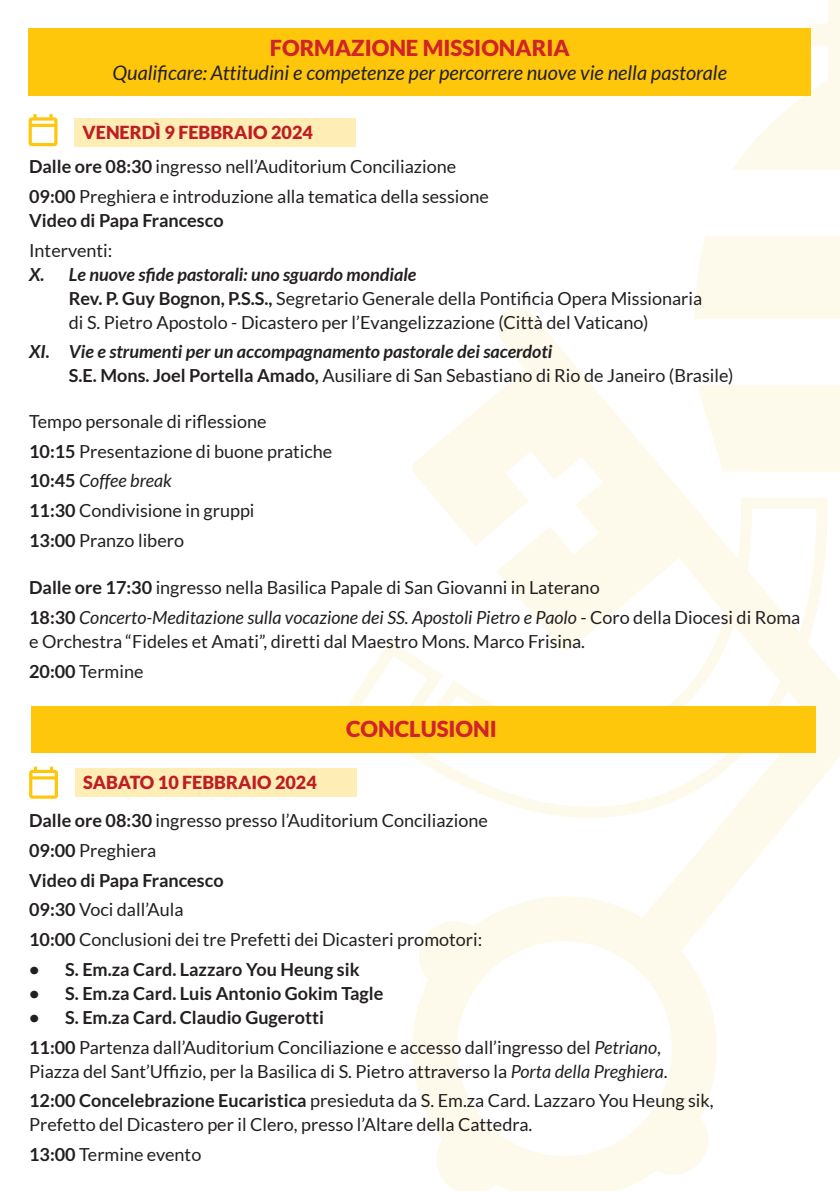
<style>
.page{position:relative;width:840px;height:1191px;background:#fff}
.page>*{position:absolute;margin:0;border:0;box-sizing:border-box;transform-origin:0 0}
.t1{font:900 22px "Lato";color:#d1232a}
.t2{font:italic 20px "Lato";color:#231f20}
.t3{font:18px/29.6px "Lato";color:#231f20}
.t4{font:italic 700 18px/24px "Lato";color:#231f20}
.t5{font:700 18px "Lato";color:#231f20}
.t6{font:900 18px "Lato";color:#be1e23}
.s1{font-weight:700}
.s2{font-weight:700;font-style:italic}
.s3{font-style:normal}
.s4{font-weight:400;font-style:normal}
.s5{font-style:italic}
.s6{font-weight:900;color:#be1e23}
</style>
<div class="page">
<div style="left:695px;top:236px;width:144px;height:72px;background:#fefaeb"></div>
<svg style="left:733px;top:0;width:106px;height:170px"></svg>
<svg style="left:408px;top:308px;width:431px;height:883px"></svg>
<svg style="left:347px;top:640px;width:96px;height:66px"></svg>
<div style="left:28px;top:28px;width:782px;height:68px;background:#fec70c"></div>
<div style="left:75px;top:118px;width:280px;height:29px;background:#feeeb6"></div>
<svg style="left:29px;top:114px;width:28px;height:32px"></svg>
<div style="left:31px;top:706px;width:784px;height:47px;background:#fec70c"></div>
<div style="left:75px;top:768px;width:281px;height:28px;background:#feeeb6"></div>
<svg style="left:29px;top:766px;width:29px;height:32px"></svg>
<p class="t1" style="left:269px;top:35px;width:301px">FORMAZIONE MISSIONARIA</p>
<p class="t2" style="left:113px;top:62px;width:615px">Qualificare: Attitudini e competenze per percorrere nuove vie nella pastorale</p>
<p class="t6" style="left:82px;top:122px;width:232px">VENERDÌ 9 FEBBRAIO 2024</p>
<p class="t3" style="left:29px;top:152px;width:461px"><span class="s1">Dalle ore 08:30</span> ingresso nell’Auditorium Conciliazione<br><span class="s1">09:00</span> Preghiera e introduzione alla tematica della sessione</p>
<p class="t5" style="left:29px;top:210px;width:196px">Video di Papa Francesco</p>
<p class="t3" style="left:29px;top:235px;width:85px">Interventi:</p>
<p class="t3" style="left:69px;top:262px;width:634px;line-height:24px;text-indent:-40px"><span class="s2">X. Le nuove sfide pastorali: uno sguardo mondiale<br></span><span class="s1">Rev. P. Guy Bognon, P.S.S.,</span> Segretario Generale della Pontificia Opera Missionaria di S. Pietro Apostolo - Dicastero per l’Evangelizzazione (Città del Vaticano)</p>
<p class="t4" style="left:69px;top:340px;width:666px;text-indent:-40px">XI. Vie e strumenti per un accompagnamento pastorale dei sacerdoti<br><span class="s3">S.E. Mons. Joel Portella Amado,</span> <span class="s4">Ausiliare di San Sebastiano di Rio de Janeiro (Brasile)</span></p>
<p class="t3" style="left:29px;top:407px;width:304px">Tempo personale di riflessione<br><span class="s1">10:15</span> Presentazione di buone pratiche<br><span class="s1">10:45</span> <span class="s5">Coffee break<br></span><span class="s1">11:30</span> Condivisione in gruppi<br><span class="s1">13:00</span> Pranzo libero</p>
<p class="t3" style="left:29px;top:573px;width:772px"><span class="s1">Dalle ore 17:30</span> ingresso nella Basilica Papale di San Giovanni in Laterano<br><span class="s1">18:30</span> <span class="s5">Concerto-Meditazione sulla vocazione dei SS. Apostoli Pietro e Paolo</span> - Coro della Diocesi di Roma</p>
<p class="t3" style="left:29px;top:626px;width:557px">e Orchestra “Fideles et Amati”, diretti dal Maestro Mons. Marco Frisina.<br><span class="s1">20:00</span> Termine</p>
<p class="t1" style="left:346px;top:715px;width:152px">CONCLUSIONI</p>
<p class="t3" style="left:29px;top:763px;width:460px;line-height:38.4px;text-indent:54px"><span class="s6">SABATO 10 FEBBRAIO 2024<br></span><span class="s1">Dalle ore 08:30</span> ingresso presso l’Auditorium Conciliazione</p>
<p class="t3" style="left:29px;top:835px;width:454px"><span class="s1">09:00</span> Preghiera<br><span class="s1">Video di Papa Francesco<br>09:30</span> Voci dall’Aula<br><span class="s1">10:00</span> Conclusioni dei tre Prefetti dei Dicasteri promotori:</p>
<p class="t5" style="left:29px;top:959px;width:332px">• S. Em.za Card. Lazzaro You Heung sik</p>
<p class="t5" style="left:29px;top:983px;width:355px">• S. Em.za Card. Luis Antonio Gokim Tagle</p>
<p class="t3" style="left:29px;top:1002px;width:633px"><span class="s1">• S. Em.za Card. Claudio Gugerotti<br>11:00</span> Partenza dall’Auditorium Conciliazione e accesso dall’ingresso del <span class="s5">Petriano</span>,</p>
<p class="t3" style="left:29px;top:1056px;width:685px">Piazza del Sant’Uffizio, per la Basilica di S. Pietro attraverso la <span class="s5">Porta della Preghiera</span>.<br><span class="s1">12:00 Concelebrazione Eucaristica</span> presieduta da S. Em.za Card. Lazzaro You Heung sik,</p>
<p class="t3" style="left:29px;top:1109px;width:504px">Prefetto del Dicastero per il Clero, presso l’Altare della Cattedra.<br><span class="s1">13:00</span> Termine evento</p>
</div>
